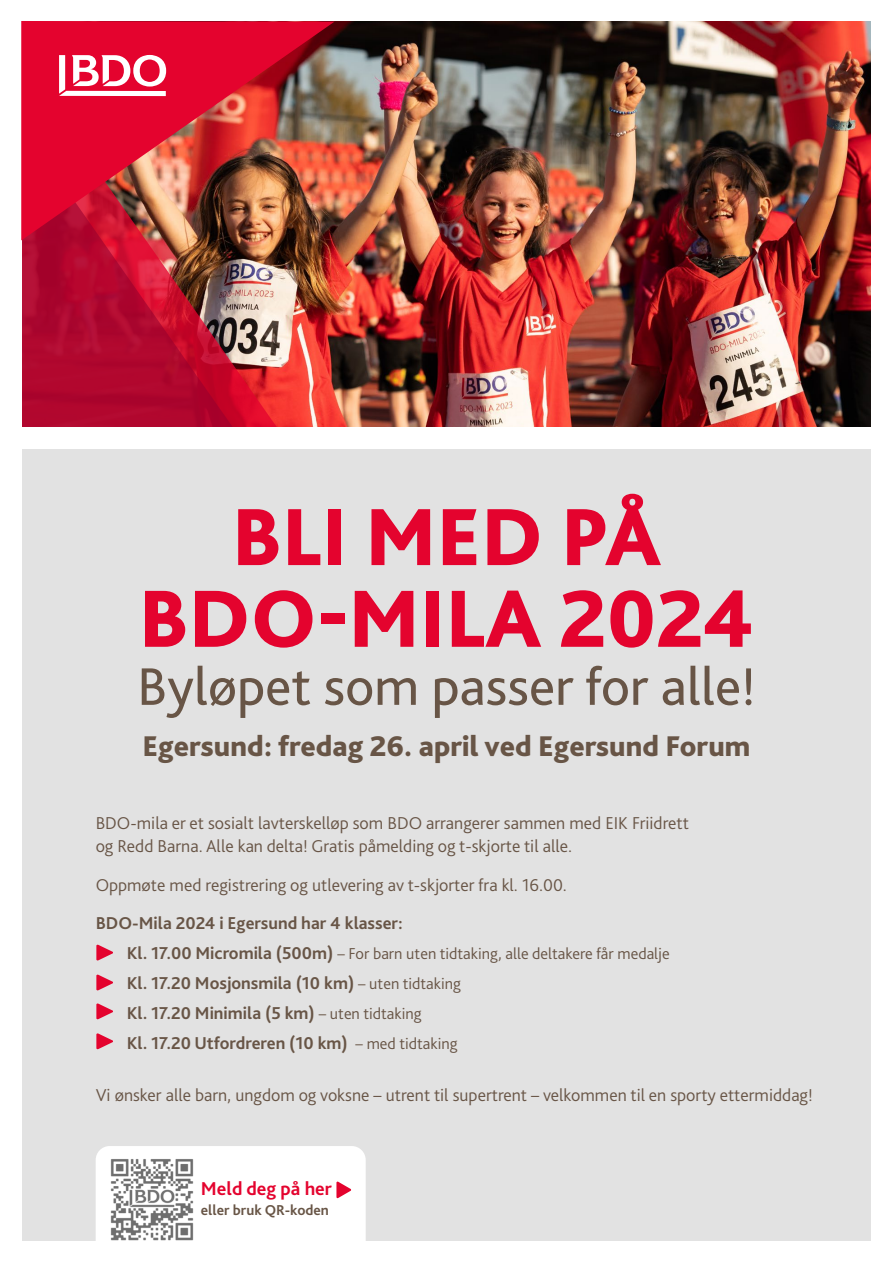
<style>
.page{position:relative;width:893px;height:1263px;background:#fff}
.page>*{position:absolute;margin:0;border:0;box-sizing:border-box;transform-origin:0 0}
.t1{font:800 84.9px/81.8px "Bliss Pro";color:#e4032e;text-align:center}
.t2{font:55.35px "Bliss Pro";color:#685546}
.t3{font:800 29.85px "Bliss Pro";color:#685546}
.t4{font:700 19.5px "Bliss Pro";color:#e4032e}
.t5{font:300 18px/22.5px "Bliss Pro";color:#685546}
.t6{font:700 18px/29.7px "Bliss Pro";color:#685546}
.t7{font:300 16.5px "Bliss Pro";color:#685546}
.t8{font:700 15px "Bliss Pro";color:#685546}
.s1{font-weight:700;font-size:18px}
.s2{font-weight:300;font-size:16.5px}
</style>
<div class="page">
<img style="left:288px;top:21px;width:583px;height:406px">
<img style="left:257px;top:241px;width:31px;height:186px">
<img style="left:22px;top:241px;width:235px;height:186px">
<div style="left:21px;top:444px;width:851px;height:798px;background:#e2e2e2"></div>
<div style="left:0;top:427px;width:893px;height:22px;background:#fff"></div>
<img style="left:21px;top:21px;width:314px;height:220px">
<svg style="left:59px;top:55px;width:107px;height:41px"></svg>
<svg style="left:96px;top:1146px;width:270px;height:96px"></svg>
<svg style="left:96px;top:944px;width:17px;height:17px"></svg>
<svg style="left:96px;top:1003px;width:17px;height:16px"></svg>
<svg style="left:96px;top:974px;width:17px;height:17px"></svg>
<svg style="left:96px;top:1033px;width:17px;height:16px"></svg>
<h1 class="t1" style="left:139px;top:494px;width:617px">BLI MED PÅ<br>BDO-MILA 2024</h1>
<h2 class="t2" style="left:137px;top:652px;width:620px">Byløpet som passer for alle!</h2>
<h3 class="t3" style="left:143px;top:728px;width:609px">Egersund: fredag 26. april ved Egersund Forum</h3>
<p class="t5" style="left:96px;top:812px;width:595px">BDO-mila er et sosialt lavterskelløp som BDO arrangerer sammen med EIK Friidrett og Redd Barna. Alle kan delta! Gratis påmelding og t-skjorte til alle.</p>
<p class="t5" style="left:96px;top:873px;width:473px">Oppmøte med registrering og utlevering av t-skjorter fra kl. 16.00.</p>
<p class="t6" style="left:96px;top:908px;width:309px">BDO-Mila 2024 i Egersund har 4 klasser:</p>
<p class="t7" style="left:127px;top:943px;width:544px"><span class="s1">Kl. 17.00 Micromila (500m)</span> – For barn uten tidtaking, alle deltakere får medalje</p>
<p class="t6" style="left:127px;top:968px;width:336px">Kl. 17.20 Mosjonsmila (10 km) <span class="s2">– uten tidtaking<br></span>Kl. 17.20 Minimila (5 km) <span class="s2">– uten tidtaking<br></span>Kl. 17.20 Utfordreren (10 km) <span class="s2">– med tidtaking</span></p>
<p class="t5" style="left:96px;top:1083px;width:719px">Vi ønsker alle barn, ungdom og voksne – utrent til supertrent – velkommen til en sporty ettermiddag!</p>
<p class="t4" style="left:201px;top:1177px;width:133px">Meld deg på her</p>
<p class="t8" style="left:201px;top:1200px;width:130px">eller bruk QR-koden</p>
</div>
